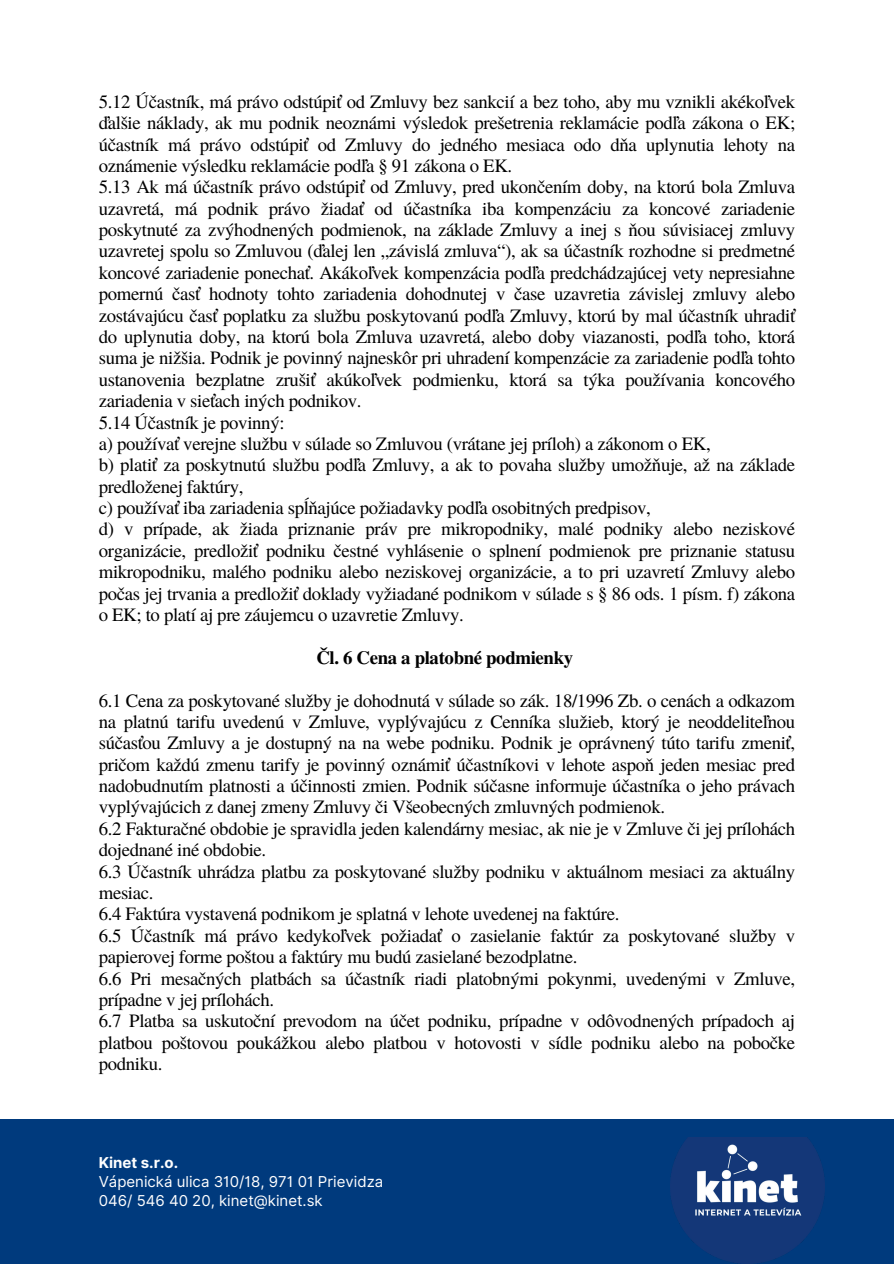
<style>
.page{position:relative;width:894px;height:1264px;background:#fff}
.page>*{position:absolute;margin:0;border:0;box-sizing:border-box;transform-origin:0 0}
.t1{font:18.75px/21.3px "Te X Gyre Termes";letter-spacing:-.02em;color:#000}
.t2{font:700 18.75px "Te X Gyre Termes";letter-spacing:-.02em;color:#000}
.t3{font:15px "Inter";color:#fff}
.t4{font:700 15px "Inter";color:#fff}
</style>
<div class="page">
<div style="left:0;top:1119px;width:893px;height:144px;background:#003a7d"></div>
<img style="left:670px;top:1137px;width:154px;height:126px">
<h2 class="t1" style="left:99px;top:90px;width:697px">5.12 Účastník, má právo odstúpiť od Zmluvy bez sankcií a bez toho, aby mu vznikli akékoľvek ďalšie náklady, ak mu podnik neoznámi výsledok prešetrenia reklamácie podľa zákona o EK; účastník má právo odstúpiť od Zmluvy do jedného mesiaca odo dňa uplynutia lehoty na oznámenie výsledku reklamácie podľa § 91 zákona o EK.<br>5.13 Ak má účastník právo odstúpiť od Zmluvy, pred ukončením doby, na ktorú bola Zmluva uzavretá, má podnik právo žiadať od účastníka iba kompenzáciu za koncové zariadenie poskytnuté za zvýhodnených podmienok, na základe Zmluvy a inej s ňou súvisiacej zmluvy uzavretej spolu so Zmluvou (ďalej len „závislá zmluva“), ak sa účastník rozhodne si predmetné koncové zariadenie ponechať. Akákoľvek kompenzácia podľa predchádzajúcej vety nepresiahne pomernú časť hodnoty tohto zariadenia dohodnutej v čase uzavretia závislej zmluvy alebo zostávajúcu časť poplatku za službu poskytovanú podľa Zmluvy, ktorú by mal účastník uhradiť do uplynutia doby, na ktorú bola Zmluva uzavretá, alebo doby viazanosti, podľa toho, ktorá suma je nižšia. Podnik je povinný najneskôr pri uhradení kompenzácie za zariadenie podľa tohto ustanovenia bezplatne zrušiť akúkoľvek podmienku, ktorá sa týka používania koncového zariadenia v sieťach iných podnikov.<br>5.14 Účastník je povinný:<br>a) používať verejne službu v súlade so Zmluvou (vrátane jej príloh) a zákonom o EK,<br>b) platiť za poskytnutú službu podľa Zmluvy, a ak to povaha služby umožňuje, až na základe predloženej faktúry,<br>c) používať iba zariadenia spĺňajúce požiadavky podľa osobitných predpisov,<br>d) v prípade, ak žiada priznanie práv pre mikropodniky, malé podniky alebo neziskové organizácie, predložiť podniku čestné vyhlásenie o splnení podmienok pre priznanie statusu mikropodniku, malého podniku alebo neziskovej organizácie, a to pri uzavretí Zmluvy alebo počas jej trvania a predložiť doklady vyžiadané podnikom v súlade s § 86 ods. 1 písm. f) zákona o EK; to platí aj pre záujemcu o uzavretie Zmluvy.</h2>
<h1 class="t2" style="left:316px;top:642px;width:258px">Čl. 6 Cena a platobné podmienky</h1>
<h2 class="t1" style="left:99px;top:688px;width:697px">6.1 Cena za poskytované služby je dohodnutá v súlade so zák. 18/1996 Zb. o cenách a odkazom na platnú tarifu uvedenú v Zmluve, vyplývajúcu z Cenníka služieb, ktorý je neoddeliteľnou súčasťou Zmluvy a je dostupný na na webe podniku. Podnik je oprávnený túto tarifu zmeniť, pričom každú zmenu tarify je povinný oznámiť účastníkovi v lehote aspoň jeden mesiac pred nadobudnutím platnosti a účinnosti zmien. Podnik súčasne informuje účastníka o jeho právach vyplývajúcich z danej zmeny Zmluvy či Všeobecných zmluvných podmienok.<br>6.2 Fakturačné obdobie je spravidla jeden kalendárny mesiac, ak nie je v Zmluve či jej prílohách dojednané iné obdobie.<br>6.3 Účastník uhrádza platbu za poskytované služby podniku v aktuálnom mesiaci za aktuálny mesiac.<br>6.4 Faktúra vystavená podnikom je splatná v lehote uvedenej na faktúre.<br>6.5 Účastník má právo kedykoľvek požiadať o zasielanie faktúr za poskytované služby v papierovej forme poštou a faktúry mu budú zasielané bezodplatne.<br>6.6 Pri mesačných platbách sa účastník riadi platobnými pokynmi, uvedenými v Zmluve, prípadne v jej prílohách.<br>6.7 Platba sa uskutoční prevodom na účet podniku, prípadne v odôvodnených prípadoch aj platbou poštovou poukážkou alebo platbou v hotovosti v sídle podniku alebo na pobočke podniku.</h2>
<p class="t4" style="left:99px;top:1153px;width:81px">Kinet s.r.o.</p>
<p class="t3" style="left:99px;top:1172px;width:286px">Vápenická ulica 310/18, 971 01 Prievidza</p>
<p class="t3" style="left:99px;top:1191px;width:225px">046/ 546 40 20, kinet@kinet.sk</p>
</div>
